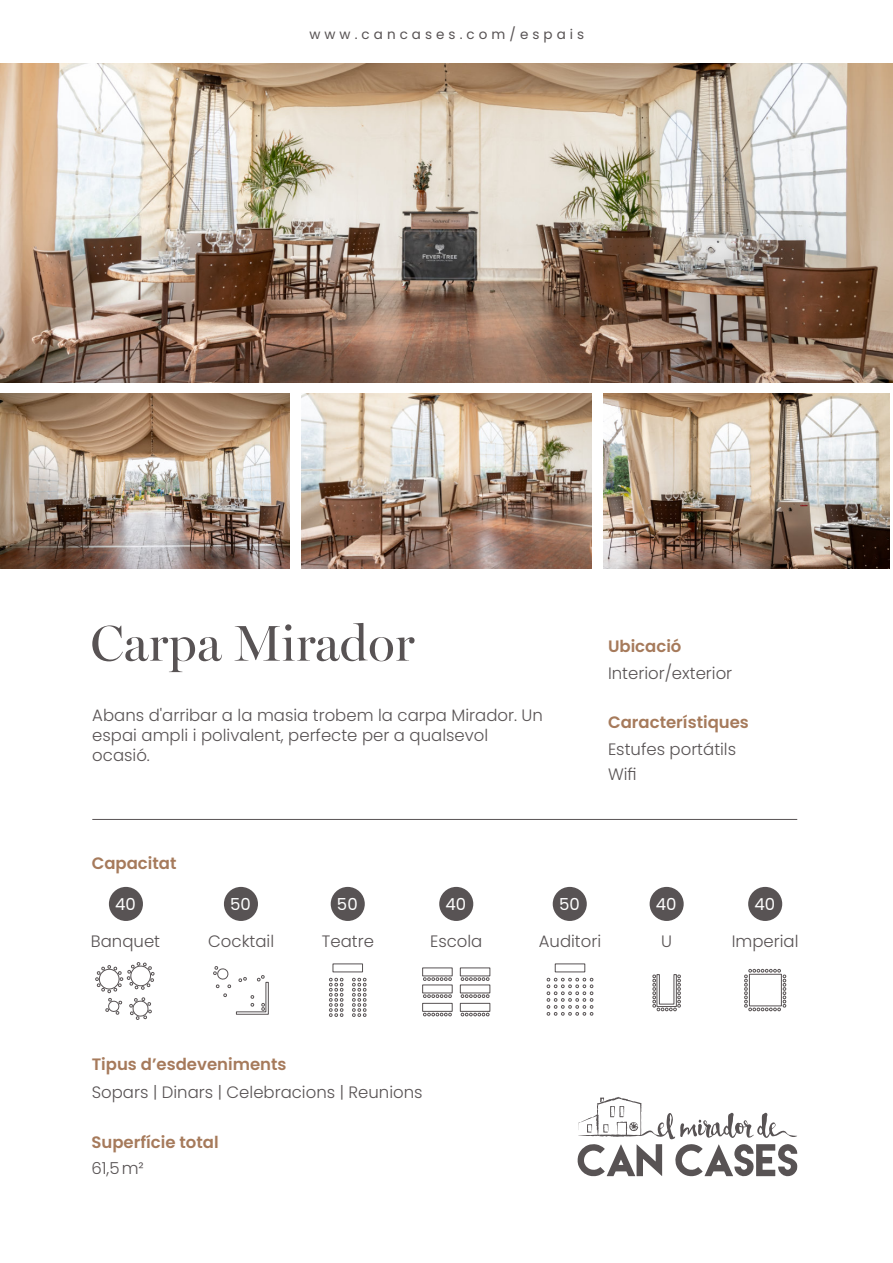
<style>
.page{position:relative;width:893px;height:1263px;background:#fff}
.page>*{position:absolute;margin:0;border:0;box-sizing:border-box;transform-origin:0 0}
.t1{font:50.55px "Miller Banner";color:#585354}
.t2{font:300 16.5px/19.8px "Poppins";color:#585354}
.t3{font:600 16.5px "Poppins";color:#a67a5b}
.t4{font:16.5px "Poppins";color:#fff}
.t5{font:13.5px "Poppins";letter-spacing:.3em;color:#585354}
</style>
<div class="page">
<div style="left:109px;top:887px;width:34px;height:34px;background:#585354;border-radius:50%"></div>
<svg style="left:95px;top:962px;width:59px;height:58px"></svg>
<div style="left:224px;top:887px;width:34px;height:34px;background:#585354;border-radius:50%"></div>
<svg style="left:213px;top:966px;width:56px;height:49px"></svg>
<div style="left:331px;top:887px;width:34px;height:34px;background:#585354;border-radius:50%"></div>
<svg style="left:329px;top:978px;width:14px;height:39px"></svg>
<svg style="left:352px;top:978px;width:14px;height:39px"></svg>
<div style="left:439px;top:887px;width:34px;height:34px;background:#585354;border-radius:50%"></div>
<svg style="left:423px;top:977px;width:29px;height:4px"></svg>
<svg style="left:461px;top:977px;width:28px;height:4px"></svg>
<svg style="left:423px;top:994px;width:29px;height:4px"></svg>
<svg style="left:461px;top:994px;width:28px;height:4px"></svg>
<svg style="left:423px;top:1013px;width:29px;height:3px"></svg>
<svg style="left:461px;top:1013px;width:28px;height:3px"></svg>
<div style="left:422px;top:1003px;width:30px;height:9px;border:1px solid #585354"></div>
<div style="left:460px;top:1003px;width:30px;height:9px;border:1px solid #585354"></div>
<div style="left:553px;top:887px;width:34px;height:34px;background:#585354;border-radius:50%"></div>
<svg style="left:547px;top:978px;width:46px;height:38px"></svg>
<div style="left:650px;top:887px;width:34px;height:34px;background:#585354;border-radius:50%"></div>
<svg style="left:652px;top:974px;width:29px;height:37px"></svg>
<div style="left:748px;top:887px;width:34px;height:34px;background:#585354;border-radius:50%"></div>
<svg style="left:744px;top:969px;width:42px;height:42px"></svg>
<img style="left:0;top:394px;width:290px;height:174px">
<img style="left:302px;top:394px;width:289px;height:174px">
<img style="left:603px;top:394px;width:286px;height:174px">
<hr style="left:92px;top:819px;width:705px;height:1px;background:#585354">
<svg style="left:577px;top:1097px;width:220px;height:80px"></svg>
<img style="left:0;top:64px;width:893px;height:318px">
<p class="t5" style="left:309px;top:25px;width:276px">www.cancases.com/espais</p>
<h1 class="t1" style="left:90px;top:622px;width:326px">Carpa Mirador</h1>
<p class="t2" style="left:92px;top:706px;width:452px">Abans d'arribar a la masia trobem la carpa Mirador. Un espai ampli i polivalent, perfecte per a qualsevol ocasió.</p>
<p class="t3" style="left:608px;top:634px;width:75px">Ubicació</p>
<p class="t2" style="left:608px;top:663px;width:126px">Interior/exterior</p>
<p class="t3" style="left:608px;top:710px;width:142px">Característiques</p>
<p class="t2" style="left:608px;top:736px;width:130px;line-height:25.8px">Estufes portátils<br>Wifi</p>
<p class="t3" style="left:92px;top:851px;width:86px">Capacitat</p>
<p class="t4" style="left:115px;top:893px;width:22px">40</p>
<p class="t2" style="left:91px;top:931px;width:71px">Banquet</p>
<p class="t4" style="left:230px;top:893px;width:22px">50</p>
<p class="t2" style="left:208px;top:931px;width:67px">Cocktail</p>
<p class="t4" style="left:337px;top:893px;width:22px">50</p>
<p class="t2" style="left:322px;top:931px;width:54px">Teatre</p>
<p class="t4" style="left:445px;top:893px;width:22px">40</p>
<p class="t2" style="left:430px;top:931px;width:54px">Escola</p>
<p class="t4" style="left:559px;top:893px;width:22px">50</p>
<p class="t2" style="left:539px;top:931px;width:64px">Auditori</p>
<p class="t4" style="left:656px;top:893px;width:22px">40</p>
<p class="t2" style="left:661px;top:931px;width:12px">U</p>
<p class="t4" style="left:754px;top:893px;width:22px">40</p>
<p class="t2" style="left:732px;top:931px;width:68px">Imperial</p>
<p class="t3" style="left:92px;top:1053px;width:196px">Tipus d’esdeveniments</p>
<p class="t2" style="left:92px;top:1082px;width:332px">Sopars | Dinars | Celebracions | Reunions</p>
<p class="t3" style="left:91px;top:1130px;width:129px">Superfície total</p>
<p class="t2" style="left:91px;top:1158px;width:54px">61,5m²</p>
</div>
